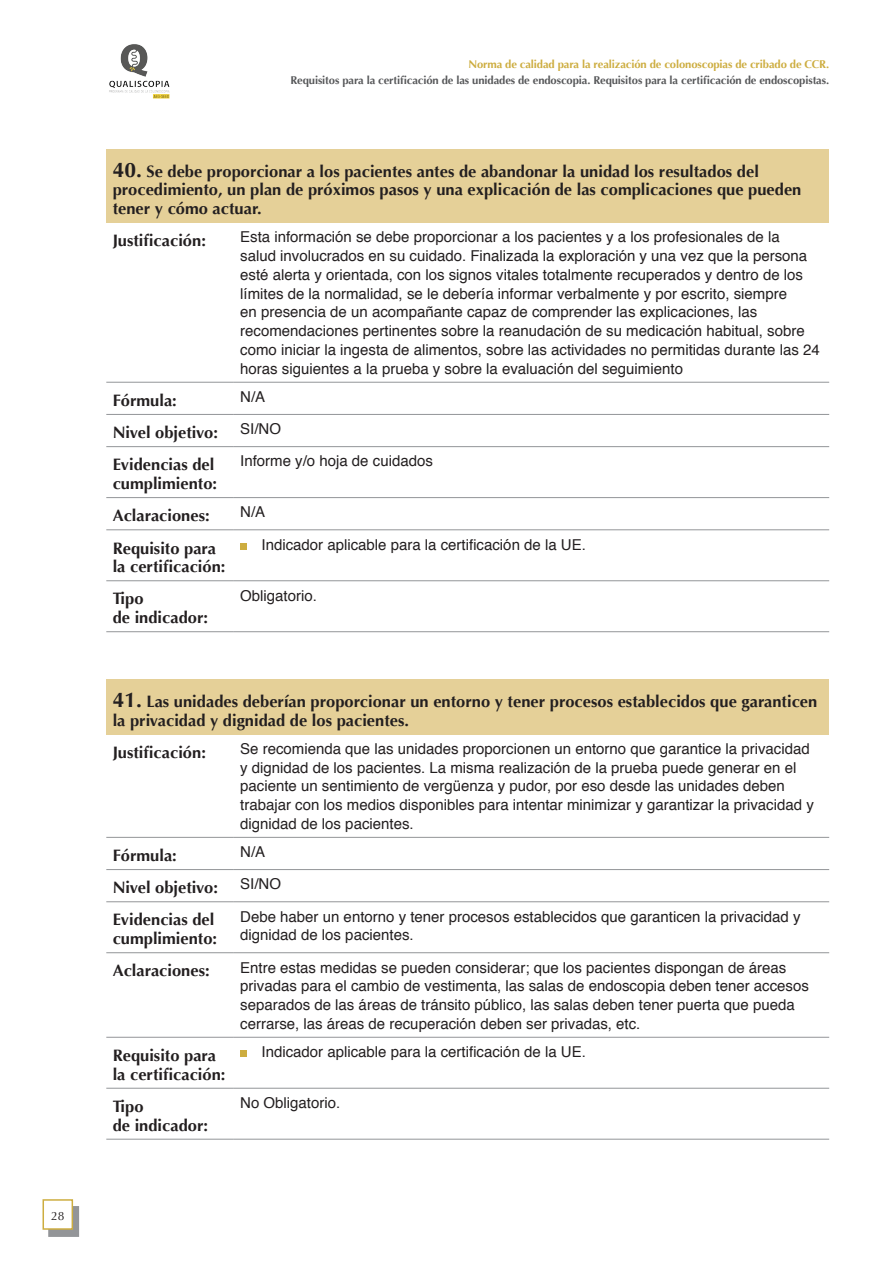
<style>
.page{position:relative;width:893px;height:1263px;background:#fff}
.page>*{position:absolute;margin:0;border:0;box-sizing:border-box;transform-origin:0 0}
.t1{font:700 16.5px/18.8px "Optima";color:#231f20}
.t2{font:15px/18.8px "Helvetica";color:#231f20}
.t3{font:12px "Optima";color:#231f20}
.t4{font:700 11.25px "Optima";letter-spacing:-.01em;color:#57585a}
.t5{font:700 11.25px "Optima";letter-spacing:-.01em;color:#cdad40}
.s1{font-size:21px}
</style>
<div class="page">
<div style="left:48px;top:1206px;width:31px;height:31px;background:#939598"></div>
<div style="left:43px;top:1199px;width:30px;height:31px;background:#fff;border:2px solid #cdad40"></div>
<img style="left:109px;top:44px;width:61px;height:55px">
<div style="left:106px;top:149px;width:723px;height:74px;background:#e5d098"></div>
<hr style="left:106px;top:382px;width:128px;height:1px;background:#939598">
<hr style="left:234px;top:382px;width:595px;height:1px;background:#939598">
<hr style="left:106px;top:414px;width:128px;height:1px;background:#939598">
<hr style="left:234px;top:414px;width:595px;height:1px;background:#939598">
<hr style="left:106px;top:446px;width:128px;height:1px;background:#939598">
<hr style="left:234px;top:446px;width:595px;height:1px;background:#939598">
<hr style="left:106px;top:497px;width:128px;height:1px;background:#939598">
<hr style="left:234px;top:497px;width:595px;height:1px;background:#939598">
<hr style="left:106px;top:529px;width:128px;height:1px;background:#939598">
<hr style="left:234px;top:529px;width:595px;height:1px;background:#939598">
<hr style="left:106px;top:580px;width:128px;height:1px;background:#939598">
<hr style="left:234px;top:580px;width:595px;height:1px;background:#939598">
<hr style="left:106px;top:631px;width:128px;height:1px;background:#939598">
<hr style="left:234px;top:631px;width:595px;height:1px;background:#939598">
<div style="left:240px;top:543px;width:7px;height:6px;background:#cdad40"></div>
<div style="left:106px;top:679px;width:723px;height:55px;background:#e5d098"></div>
<hr style="left:106px;top:837px;width:128px;height:1px;background:#939598">
<hr style="left:234px;top:837px;width:595px;height:1px;background:#939598">
<hr style="left:106px;top:869px;width:128px;height:1px;background:#939598">
<hr style="left:234px;top:869px;width:595px;height:1px;background:#939598">
<hr style="left:106px;top:901px;width:128px;height:1px;background:#939598">
<hr style="left:234px;top:901px;width:595px;height:1px;background:#939598">
<hr style="left:106px;top:952px;width:128px;height:1px;background:#939598">
<hr style="left:234px;top:952px;width:595px;height:1px;background:#939598">
<hr style="left:106px;top:1037px;width:128px;height:1px;background:#939598">
<hr style="left:234px;top:1037px;width:595px;height:1px;background:#939598">
<hr style="left:106px;top:1088px;width:128px;height:1px;background:#939598">
<hr style="left:234px;top:1088px;width:595px;height:1px;background:#939598">
<hr style="left:106px;top:1139px;width:128px;height:1px;background:#939598">
<hr style="left:234px;top:1139px;width:595px;height:1px;background:#939598">
<div style="left:240px;top:1051px;width:7px;height:6px;background:#cdad40"></div>
<p class="t3" style="left:51px;top:1209px;width:15px">28</p>
<p class="t5" style="left:468px;top:57px;width:362px">Norma de calidad para la realización de colonoscopias de cribado de CCR.</p>
<p class="t4" style="left:290px;top:74px;width:540px">Requisitos para la certificación de las unidades de endoscopia. Requisitos para la certificación de endoscopistas.</p>
<p class="t1" style="left:113px;top:162px;width:690px"><span class="s1">40.</span> Se debe proporcionar a los pacientes antes de abandonar la unidad los resultados del procedimiento, un plan de próximos pasos y una explicación de las complicaciones que pueden tener y cómo actuar.</p>
<p class="t1" style="left:113px;top:232px;width:95px">Justificación:</p>
<p class="t2" style="left:240px;top:228px;width:581px">Esta información se debe proporcionar a los pacientes y a los profesionales de la<br>salud involucrados en su cuidado. Finalizada la exploración y una vez que la persona esté alerta y orientada, con los signos vitales totalmente recuperados y dentro de los límites de la normalidad, se le debería informar verbalmente y por escrito, siempre<br>en presencia de un acompañante capaz de comprender las explicaciones, las recomendaciones pertinentes sobre la reanudación de su medicación habitual, sobre como iniciar la ingesta de alimentos, sobre las actividades no permitidas durante las 24 horas siguientes a la prueba y sobre la evaluación del seguimiento</p>
<p class="t1" style="left:113px;top:391px;width:66px">Fórmula:</p>
<p class="t2" style="left:240px;top:388px;width:27px">N/A</p>
<p class="t1" style="left:113px;top:423px;width:107px">Nivel objetivo:</p>
<p class="t2" style="left:240px;top:420px;width:42px">SI/NO</p>
<p class="t1" style="left:113px;top:456px;width:106px">Evidencias del cumplimiento:</p>
<p class="t2" style="left:240px;top:452px;width:194px">Informe y/o hoja de cuidados</p>
<p class="t1" style="left:113px;top:506px;width:99px">Aclaraciones:</p>
<p class="t2" style="left:240px;top:503px;width:27px">N/A</p>
<p class="t1" style="left:113px;top:539px;width:114px">Requisito para la certificación:</p>
<p class="t2" style="left:261px;top:535px;width:326px">Indicador aplicable para la certificación de la UE.</p>
<p class="t1" style="left:113px;top:590px;width:97px">Tipo<br>de indicador:</p>
<p class="t2" style="left:240px;top:586px;width:78px">Obligatorio.</p>
<p class="t1" style="left:113px;top:692px;width:706px"><span class="s1">41.</span> Las unidades deberían proporcionar un entorno y tener procesos establecidos que garanticen la privacidad y dignidad de los pacientes.</p>
<p class="t1" style="left:113px;top:743px;width:95px">Justificación:</p>
<p class="t2" style="left:240px;top:740px;width:575px">Se recomienda que las unidades proporcionen un entorno que garantice la privacidad y dignidad de los pacientes. La misma realización de la prueba puede generar en el paciente un sentimiento de vergüenza y pudor, por eso desde las unidades deben trabajar con los medios disponibles para intentar minimizar y garantizar la privacidad y dignidad de los pacientes.</p>
<p class="t1" style="left:113px;top:846px;width:66px">Fórmula:</p>
<p class="t2" style="left:240px;top:843px;width:27px">N/A</p>
<p class="t1" style="left:113px;top:878px;width:107px">Nivel objetivo:</p>
<p class="t2" style="left:240px;top:875px;width:42px">SI/NO</p>
<p class="t1" style="left:113px;top:911px;width:106px">Evidencias del cumplimiento:</p>
<p class="t2" style="left:240px;top:907px;width:562px">Debe haber un entorno y tener procesos establecidos que garanticen la privacidad y dignidad de los pacientes.</p>
<p class="t1" style="left:113px;top:962px;width:99px">Aclaraciones:</p>
<p class="t2" style="left:240px;top:958px;width:570px">Entre estas medidas se pueden considerar; que los pacientes dispongan de áreas privadas para el cambio de vestimenta, las salas de endoscopia deben tener accesos separados de las áreas de tránsito público, las salas deben tener puerta que pueda cerrarse, las áreas de recuperación deben ser privadas, etc.</p>
<p class="t1" style="left:113px;top:1046px;width:114px">Requisito para la certificación:</p>
<p class="t2" style="left:261px;top:1043px;width:326px">Indicador aplicable para la certificación de la UE.</p>
<p class="t1" style="left:113px;top:1097px;width:97px">Tipo<br>de indicador:</p>
<p class="t2" style="left:240px;top:1094px;width:102px">No Obligatorio.</p>
</div>
